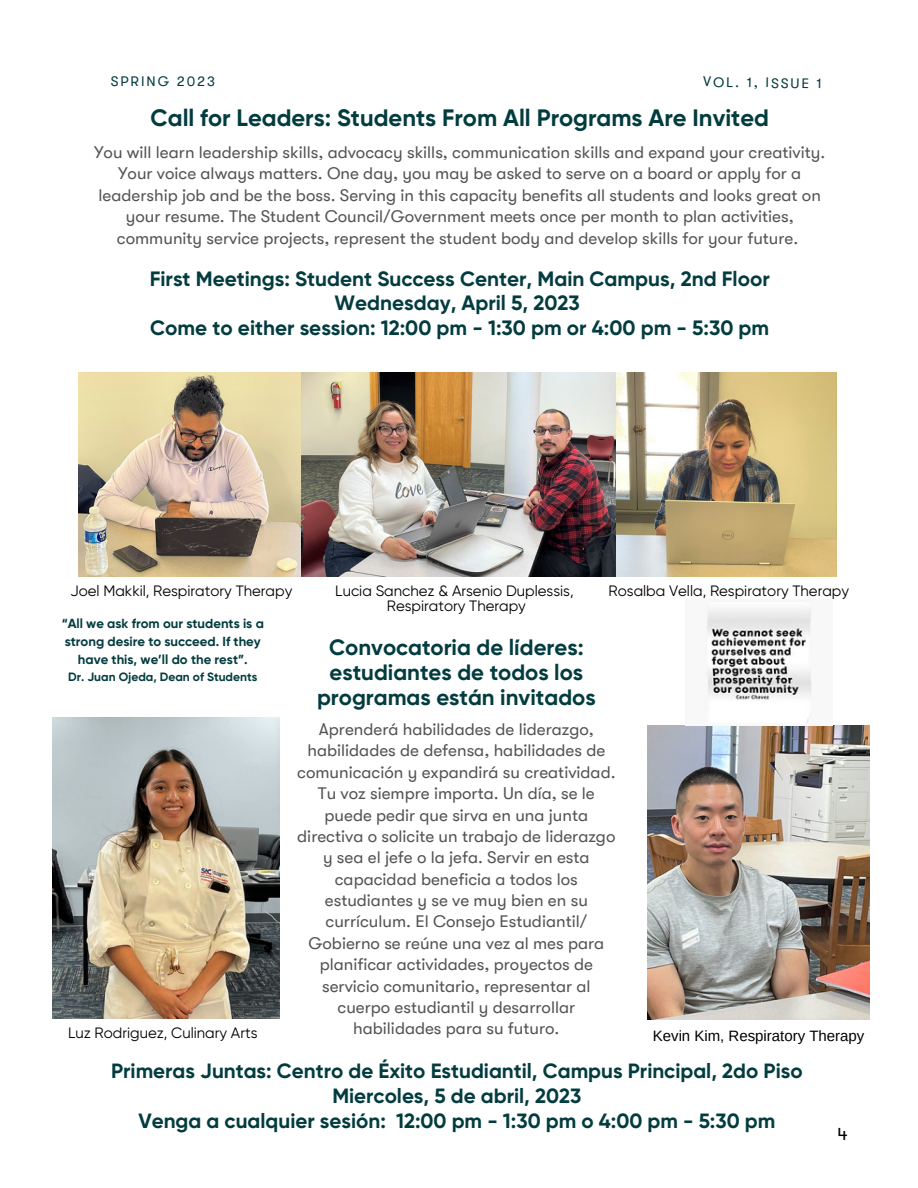
<style>
.page{position:relative;width:918px;height:1188px;background:#fff}
.page>*{position:absolute;margin:0;border:0;box-sizing:border-box;transform-origin:0 0}
.t1{font:700 23.7px "Gilroy";color:#033c3f}
.t2{font:700 22.2px/24.8px "Gilroy";color:#033c3f;text-align:center}
.t3{font:700 20.7px/24.8px "Gilroy";color:#033c3f;text-align:center}
.t4{font:700 20.55px/24.8px "Gilroy";color:#033c3f;text-align:center}
.t5{font:18px "GT Walsheim";color:#000}
.t6{font:16.95px/21.3px "GT Walsheim";color:#545454;text-align:center}
.t7{font:15px/15.8px "Gilroy";color:#000;text-align:center}
.t8{font:15px "Arimo";color:#000}
.t9{font:13.95px "GT Walsheim";letter-spacing:.14em;color:#033c3f}
.t10{font:700 13.2px/18px "Gilroy";color:#033c3f;text-align:center}
.t11{font:700 12px "Gilroy";color:#033c3f}
</style>
<div class="page">
<img style="left:78px;top:373px;width:223px;height:203px">
<img style="left:647px;top:726px;width:223px;height:293px">
<img style="left:301px;top:373px;width:535px;height:204px">
<img style="left:53px;top:717px;width:226px;height:302px">
<img style="left:706px;top:606px;width:106px;height:118px">
<p class="t9" style="left:111px;top:74px;width:106px">SPRING 2023</p>
<p class="t9" style="left:703px;top:74px;width:120px;rotate:1deg">VOL. 1, ISSUE 1</p>
<h1 class="t1" style="left:151px;top:103px;width:620px">Call for Leaders: Students From All Programs Are Invited</h1>
<p class="t6" style="left:94px;top:142px;width:732px">You will learn leadership skills, advocacy skills, communication skills and expand your creativity.<br>Your voice always matters. One day, you may be asked to serve on a board or apply for a leadership job and be the boss. Serving in this capacity benefits all students and looks great on your resume. The Student Council/Government meets once per month to plan activities, community service projects, represent the student body and develop skills for your future.</p>
<p class="t3" style="left:150px;top:266px;width:622px">First Meetings: Student Success Center, Main Campus, 2nd Floor<br>Wednesday, April 5, 2023<br>Come to either session: 12:00 pm - 1:30 pm or 4:00 pm - 5:30 pm</p>
<p class="t7" style="left:70px;top:583px;width:223px">Joel Makkil, Respiratory Therapy</p>
<p class="t7" style="left:335px;top:583px;width:240px">Lucia Sanchez &amp; Arsenio Duplessis,<br>Respiratory Therapy</p>
<p class="t7" style="left:609px;top:583px;width:242px">Rosalba Vella, Respiratory Therapy</p>
<p class="t10" style="left:62px;top:614px;width:204px">“All we ask from our students is a strong desire to succeed. If they have this, we’ll do the rest”.</p>
<p class="t11" style="left:68px;top:669px;width:191px">Dr. Juan Ojeda, Dean of Students</p>
<h2 class="t2" style="left:317px;top:635px;width:280px">Convocatoria de líderes: estudiantes de todos los programas están invitados</h2>
<p class="t6" style="left:297px;top:719px;width:320px">Aprenderá habilidades de liderazgo, habilidades de defensa, habilidades de comunicación y expandirá su creatividad.<br>Tu voz siempre importa. Un día, se le puede pedir que sirva en una junta directiva o solicite un trabajo de liderazgo y sea el jefe o la jefa. Servir en esta capacidad beneficia a todos los estudiantes y se ve muy bien en su currículum. El Consejo Estudiantil/ Gobierno se reúne una vez al mes para planificar actividades, proyectos de servicio comunitario, representar al cuerpo estudiantil y desarrollar habilidades para su futuro.</p>
<p class="t7" style="left:68px;top:1025px;width:191px">Luz Rodriguez, Culinary Arts</p>
<p class="t8" style="left:653px;top:1027px;width:213px">Kevin Kim, Respiratory Therapy</p>
<p class="t4" style="left:111px;top:1059px;width:693px">Primeras Juntas: Centro de Éxito Estudiantil, Campus Principal, 2do Piso<br>Miercoles, 5 de abril, 2023<br>Venga a cualquier sesión: 12:00 pm - 1:30 pm o 4:00 pm - 5:30 pm</p>
<p class="t5" style="left:838px;top:1124px;width:12px">4</p>
</div>
